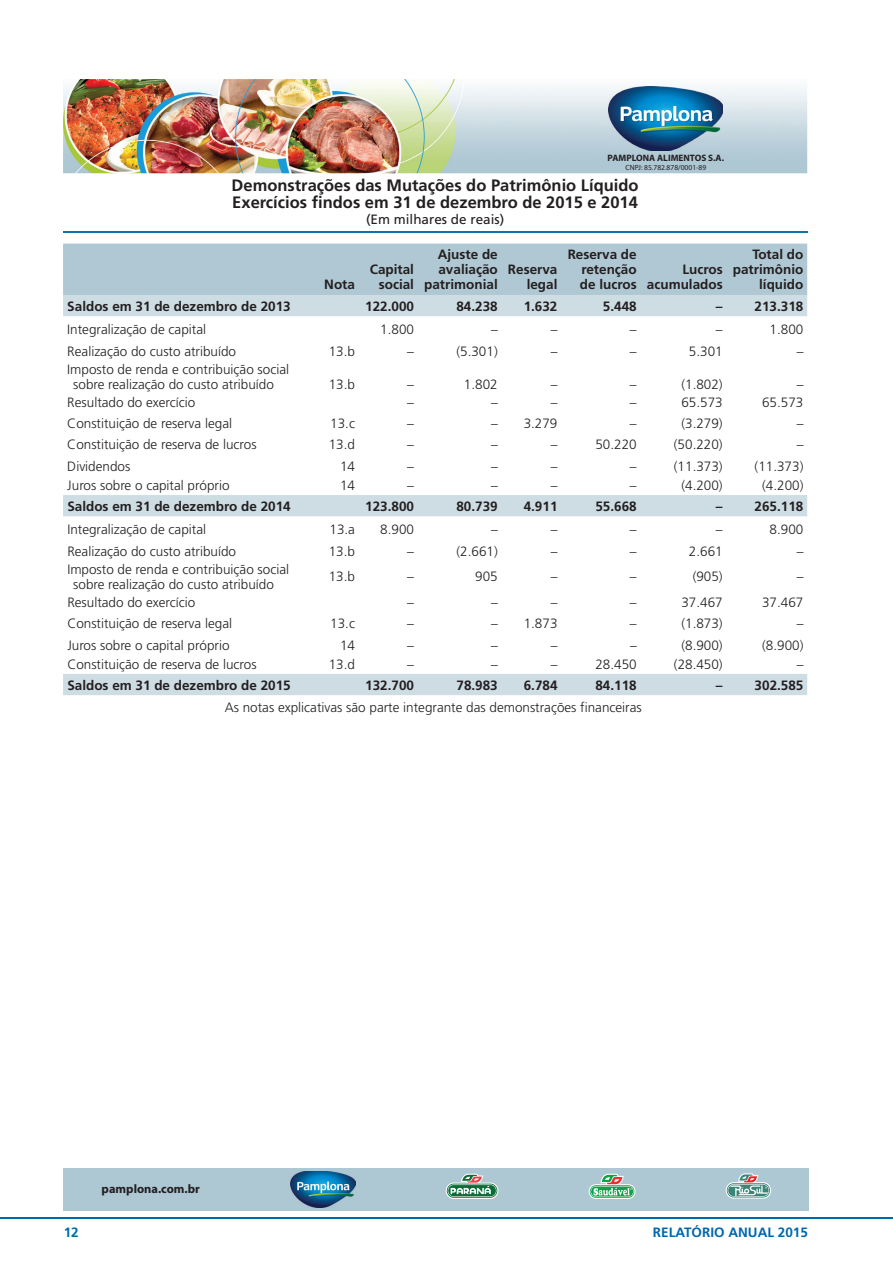
<style>
.page{position:relative;width:893px;height:1263px;background:#fff}
.page>*{position:absolute;margin:0;border:0;box-sizing:border-box;transform-origin:0 0}
.t1{font:700 16.5px/16.5px "Frutiger";color:#231f20}
.t2{font:300 13.5px/15px "Frutiger";color:#231f20}
.t3{font:700 13.5px/15px "Frutiger";color:#231f20;text-align:right}
.t4{font:700 13.5px "Frutiger";color:#0067aa}
.t5{font:13.5px "Frutiger";color:#231f20}
.t6{font:700 12.45px "Myriad Pro";color:#231f20}
.t7{font:700 9.3px "Myriad Pro";color:#231f20}
.t8{font:7.5px "Myriad Pro";color:#231f20}
</style>
<div class="page">
<hr style="left:0;top:1218px;width:893px;height:1px;background:#0067aa">
<img style="left:63px;top:79px;width:744px;height:94px">
<img style="left:609px;top:86px;width:114px;height:65px">
<div style="left:63px;top:1168px;width:746px;height:42px;background:#adc7d3"></div>
<svg style="left:589px;top:1184px;width:46px;height:15px"></svg>
<svg style="left:590px;top:1174px;width:44px;height:24px"></svg>
<img style="left:290px;top:1171px;width:65px;height:37px">
<svg style="left:446px;top:1182px;width:52px;height:17px"></svg>
<svg style="left:447px;top:1174px;width:50px;height:24px"></svg>
<svg style="left:726px;top:1182px;width:45px;height:16px"></svg>
<svg style="left:727px;top:1173px;width:43px;height:24px"></svg>
<div style="left:63px;top:244px;width:744px;height:51px;background:#b0c8d3"></div>
<svg style="left:63px;top:295px;width:744px;height:400px"></svg>
<div style="left:63px;top:495px;width:744px;height:21px;background:#cedde4"></div>
<hr style="left:63px;top:231px;width:744px;height:1px;background:#1073a7">
<p class="t7" style="left:608px;top:152px;width:118px">PAMPLONA ALIMENTOS S.A.</p>
<p class="t8" style="left:626px;top:163px;width:82px">CNPJ: 85.782.878/0001-89</p>
<p class="t1" style="left:232px;top:177px;width:409px">Demonstrações das Mutações do Patrimônio Líquido<br>Exercícios findos em 31 de dezembro de 2015 e 2014</p>
<p class="t5" style="left:366px;top:212px;width:140px">(Em milhares de reais)</p>
<p class="t3" style="left:324px;top:276px;width:32px">Nota</p>
<p class="t3" style="left:370px;top:261px;width:46px">Capital social</p>
<p class="t3" style="left:424px;top:246px;width:75px">Ajuste de avaliação patrimonial</p>
<p class="t3" style="left:508px;top:261px;width:51px">Reserva legal</p>
<p class="t3" style="left:580px;top:246px;width:58px;text-align:justify;text-indent:-12px">Reserva de retenção de lucros</p>
<p class="t3" style="left:647px;top:261px;width:77px">Lucros acumulados</p>
<p class="t3" style="left:733px;top:246px;width:72px">Total do patrimônio líquido</p>
<p class="t3" style="left:67px;top:299px;width:225px">Saldos em 31 de dezembro de 2013</p>
<p class="t3" style="left:365px;top:299px;width:50px">122.000</p>
<p class="t3" style="left:456px;top:299px;width:43px">84.238</p>
<p class="t3" style="left:524px;top:299px;width:35px">1.632</p>
<p class="t3" style="left:603px;top:299px;width:35px">5.448</p>
<p class="t3" style="left:716px;top:299px;width:89px">– 213.318</p>
<p class="t2" style="left:67px;top:322px;width:140px">Integralização de capital</p>
<p class="t2" style="left:380px;top:322px;width:35px">1.800</p>
<p class="t2" style="left:491px;top:322px;width:8px">–</p>
<p class="t2" style="left:551px;top:322px;width:8px">–</p>
<p class="t2" style="left:630px;top:322px;width:8px">–</p>
<p class="t2" style="left:716px;top:322px;width:8px">–</p>
<p class="t2" style="left:770px;top:322px;width:35px">1.800</p>
<p class="t2" style="left:67px;top:343px;width:170px">Realização do custo atribuído</p>
<p class="t2" style="left:329px;top:343px;width:28px">13.b</p>
<p class="t2" style="left:407px;top:343px;width:8px">–</p>
<p class="t2" style="left:456px;top:343px;width:43px">(5.301)</p>
<p class="t2" style="left:551px;top:343px;width:8px">–</p>
<p class="t2" style="left:630px;top:343px;width:8px">–</p>
<p class="t2" style="left:689px;top:343px;width:35px">5.301</p>
<p class="t2" style="left:797px;top:343px;width:8px">–</p>
<p class="t2" style="left:73px;top:362px;width:217px;text-indent:-6px">Imposto de renda e contribuição social sobre realização do custo atribuído</p>
<p class="t2" style="left:329px;top:377px;width:28px">13.b</p>
<p class="t2" style="left:407px;top:377px;width:8px">–</p>
<p class="t2" style="left:464px;top:377px;width:35px">1.802</p>
<p class="t2" style="left:551px;top:377px;width:8px">–</p>
<p class="t2" style="left:630px;top:377px;width:8px">–</p>
<p class="t2" style="left:681px;top:377px;width:43px">(1.802)</p>
<p class="t2" style="left:797px;top:377px;width:8px">–</p>
<p class="t2" style="left:67px;top:395px;width:130px">Resultado do exercício</p>
<p class="t2" style="left:407px;top:395px;width:8px">–</p>
<p class="t2" style="left:491px;top:395px;width:8px">–</p>
<p class="t2" style="left:551px;top:395px;width:8px">–</p>
<p class="t2" style="left:630px;top:395px;width:8px">–</p>
<p class="t2" style="left:681px;top:395px;width:43px">65.573</p>
<p class="t2" style="left:762px;top:395px;width:43px">65.573</p>
<p class="t2" style="left:67px;top:416px;width:166px">Constituição de reserva legal</p>
<p class="t2" style="left:330px;top:416px;width:26px">13.c</p>
<p class="t2" style="left:407px;top:416px;width:8px">–</p>
<p class="t2" style="left:491px;top:416px;width:68px">– 3.279</p>
<p class="t2" style="left:630px;top:416px;width:8px">–</p>
<p class="t2" style="left:681px;top:416px;width:43px">(3.279)</p>
<p class="t2" style="left:797px;top:416px;width:8px">–</p>
<p class="t2" style="left:67px;top:437px;width:191px">Constituição de reserva de lucros</p>
<p class="t2" style="left:329px;top:437px;width:28px">13.d</p>
<p class="t2" style="left:407px;top:437px;width:8px">–</p>
<p class="t2" style="left:491px;top:437px;width:8px">–</p>
<p class="t2" style="left:551px;top:437px;width:8px">–</p>
<p class="t2" style="left:595px;top:437px;width:43px">50.220</p>
<p class="t2" style="left:674px;top:437px;width:50px">(50.220)</p>
<p class="t2" style="left:797px;top:437px;width:8px">–</p>
<p class="t2" style="left:67px;top:458px;width:65px">Dividendos</p>
<p class="t2" style="left:340px;top:458px;width:17px">14</p>
<p class="t2" style="left:407px;top:458px;width:8px">–</p>
<p class="t2" style="left:491px;top:458px;width:8px">–</p>
<p class="t2" style="left:551px;top:458px;width:8px">–</p>
<p class="t2" style="left:630px;top:458px;width:8px">–</p>
<p class="t2" style="left:674px;top:458px;width:50px">(11.373)</p>
<p class="t2" style="left:755px;top:458px;width:50px">(11.373)</p>
<p class="t2" style="left:67px;top:478px;width:164px">Juros sobre o capital próprio</p>
<p class="t2" style="left:340px;top:478px;width:17px">14</p>
<p class="t2" style="left:407px;top:478px;width:8px">–</p>
<p class="t2" style="left:491px;top:478px;width:8px">–</p>
<p class="t2" style="left:551px;top:478px;width:8px">–</p>
<p class="t2" style="left:630px;top:478px;width:8px">–</p>
<p class="t2" style="left:681px;top:478px;width:43px">(4.200)</p>
<p class="t2" style="left:762px;top:478px;width:43px">(4.200)</p>
<p class="t3" style="left:67px;top:499px;width:225px">Saldos em 31 de dezembro de 2014</p>
<p class="t3" style="left:365px;top:499px;width:50px">123.800</p>
<p class="t3" style="left:456px;top:499px;width:43px">80.739</p>
<p class="t3" style="left:524px;top:499px;width:35px">4.911</p>
<p class="t3" style="left:595px;top:499px;width:43px">55.668</p>
<p class="t3" style="left:716px;top:499px;width:89px">– 265.118</p>
<p class="t2" style="left:67px;top:522px;width:140px">Integralização de capital</p>
<p class="t2" style="left:329px;top:522px;width:27px">13.a</p>
<p class="t2" style="left:380px;top:522px;width:35px">8.900</p>
<p class="t2" style="left:491px;top:522px;width:8px">–</p>
<p class="t2" style="left:551px;top:522px;width:8px">–</p>
<p class="t2" style="left:630px;top:522px;width:8px">–</p>
<p class="t2" style="left:716px;top:522px;width:8px">–</p>
<p class="t2" style="left:770px;top:522px;width:35px">8.900</p>
<p class="t2" style="left:67px;top:543px;width:170px">Realização do custo atribuído</p>
<p class="t2" style="left:329px;top:543px;width:28px">13.b</p>
<p class="t2" style="left:407px;top:543px;width:8px">–</p>
<p class="t2" style="left:456px;top:543px;width:43px">(2.661)</p>
<p class="t2" style="left:551px;top:543px;width:8px">–</p>
<p class="t2" style="left:630px;top:543px;width:8px">–</p>
<p class="t2" style="left:689px;top:543px;width:35px">2.661</p>
<p class="t2" style="left:797px;top:543px;width:8px">–</p>
<p class="t2" style="left:73px;top:562px;width:217px;text-indent:-6px">Imposto de renda e contribuição social sobre realização do custo atribuído</p>
<p class="t2" style="left:329px;top:569px;width:28px">13.b</p>
<p class="t2" style="left:407px;top:569px;width:8px">–</p>
<p class="t2" style="left:475px;top:569px;width:24px">905</p>
<p class="t2" style="left:551px;top:569px;width:8px">–</p>
<p class="t2" style="left:630px;top:569px;width:8px">–</p>
<p class="t2" style="left:693px;top:569px;width:32px">(905)</p>
<p class="t2" style="left:797px;top:569px;width:8px">–</p>
<p class="t2" style="left:67px;top:595px;width:130px">Resultado do exercício</p>
<p class="t2" style="left:407px;top:595px;width:8px">–</p>
<p class="t2" style="left:491px;top:595px;width:8px">–</p>
<p class="t2" style="left:551px;top:595px;width:8px">–</p>
<p class="t2" style="left:630px;top:595px;width:8px">–</p>
<p class="t2" style="left:681px;top:595px;width:43px">37.467</p>
<p class="t2" style="left:762px;top:595px;width:43px">37.467</p>
<p class="t2" style="left:67px;top:616px;width:166px">Constituição de reserva legal</p>
<p class="t2" style="left:330px;top:616px;width:26px">13.c</p>
<p class="t2" style="left:407px;top:616px;width:8px">–</p>
<p class="t2" style="left:491px;top:616px;width:68px">– 1.873</p>
<p class="t2" style="left:630px;top:616px;width:8px">–</p>
<p class="t2" style="left:681px;top:616px;width:43px">(1.873)</p>
<p class="t2" style="left:797px;top:616px;width:8px">–</p>
<p class="t2" style="left:67px;top:637px;width:164px">Juros sobre o capital próprio</p>
<p class="t2" style="left:340px;top:637px;width:17px">14</p>
<p class="t2" style="left:407px;top:637px;width:8px">–</p>
<p class="t2" style="left:491px;top:637px;width:8px">–</p>
<p class="t2" style="left:551px;top:637px;width:8px">–</p>
<p class="t2" style="left:630px;top:637px;width:8px">–</p>
<p class="t2" style="left:681px;top:637px;width:43px">(8.900)</p>
<p class="t2" style="left:762px;top:637px;width:43px">(8.900)</p>
<p class="t2" style="left:67px;top:656px;width:191px">Constituição de reserva de lucros</p>
<p class="t2" style="left:329px;top:656px;width:28px">13.d</p>
<p class="t2" style="left:407px;top:656px;width:8px">–</p>
<p class="t2" style="left:491px;top:656px;width:8px">–</p>
<p class="t2" style="left:551px;top:656px;width:8px">–</p>
<p class="t2" style="left:595px;top:656px;width:43px">28.450</p>
<p class="t2" style="left:674px;top:656px;width:50px">(28.450)</p>
<p class="t2" style="left:797px;top:656px;width:8px">–</p>
<p class="t3" style="left:67px;top:678px;width:225px">Saldos em 31 de dezembro de 2015</p>
<p class="t3" style="left:365px;top:678px;width:50px">132.700</p>
<p class="t3" style="left:456px;top:678px;width:43px">78.983</p>
<p class="t3" style="left:524px;top:678px;width:35px">6.784</p>
<p class="t3" style="left:595px;top:678px;width:43px">84.118</p>
<p class="t3" style="left:716px;top:678px;width:89px">– 302.585</p>
<p class="t2" style="left:225px;top:699px;width:419px">As notas explicativas são parte integrante das demonstrações financeiras</p>
<p class="t6" style="left:102px;top:1181px;width:100px">pamplona.com.br</p>
<p class="t4" style="left:64px;top:1224px;width:17px">12</p>
<p class="t4" style="left:653px;top:1224px;width:156px">RELATÓRIO ANUAL 2015</p>
</div>
